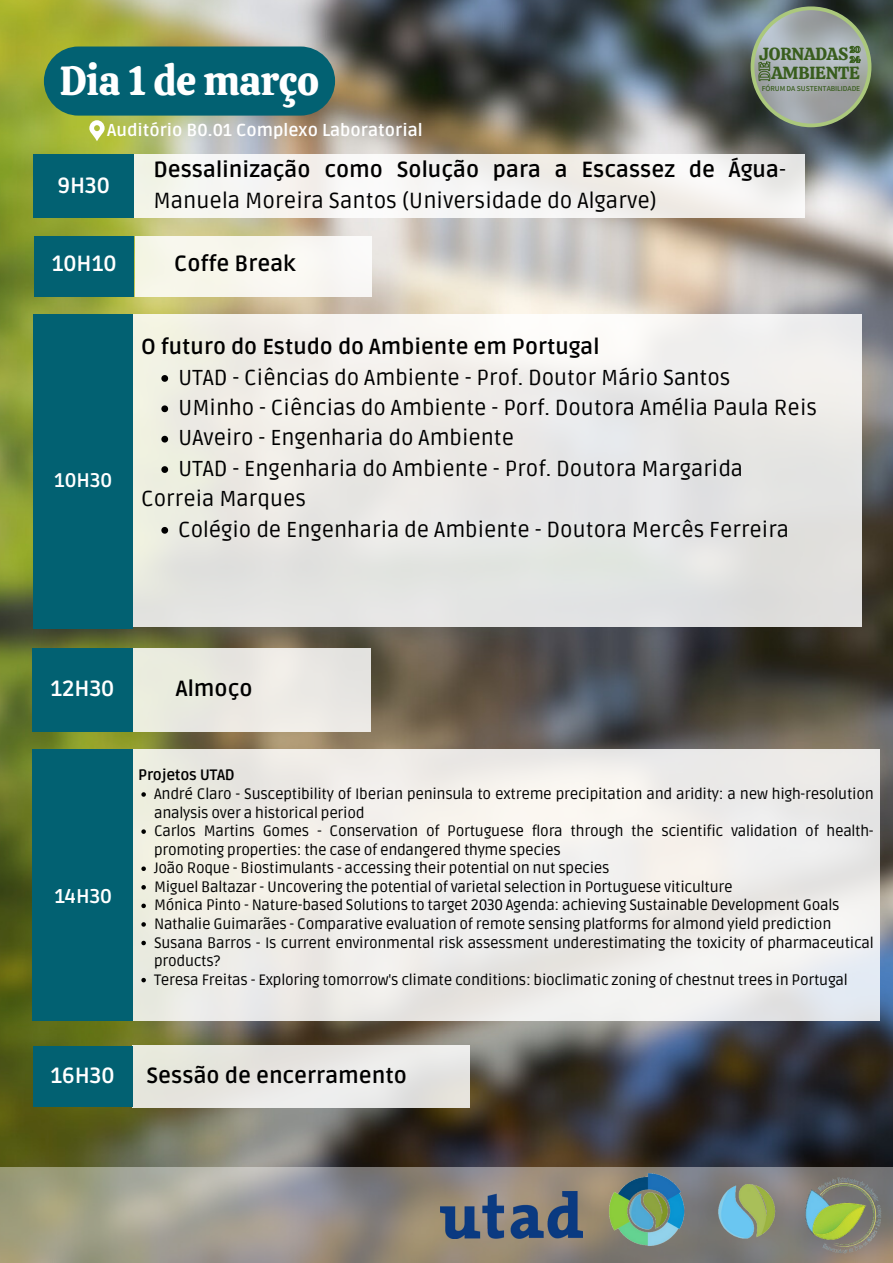
<style>
.page{position:relative;width:893px;height:1263px;background:#fff}
.page>*{position:absolute;margin:0;border:0;box-sizing:border-box;transform-origin:0 0}
.t1{font:40.42px "Calistoga";letter-spacing:-.01em;color:#fff}
.t2{font:700 21.98px "Ruda";color:#fff}
.t3{font:700 21.9px/30.4px "Ruda";color:#000}
.t4{font:21.67px "Ruda";color:#000}
.t5{font:700 21.67px "Ruda";color:#000}
.t6{font:700 19.88px "Ruda";color:#fff}
.t7{font:700 19.65px "Ruda";color:#fff}
.t8{font:17.48px "Calistoga";letter-spacing:-.01em;color:#385d1d}
.t9{font:700 17.25px "Ruda";color:#fff}
.t10{font:15.08px/18.6px "Ruda";letter-spacing:-.02em;color:#000}
.t11{font:700 15.08px "Ruda";letter-spacing:-.02em;color:#000}
.t12{font:500 6.75px "Source Han Sans JP";letter-spacing:-.01em;color:#385d1d}
.s1{font-weight:400}
</style>
<div class="page">
<img style="left:0;top:0;width:893px;height:1167px">
<svg style="left:750px;top:6px;width:121px;height:121px;background:#8f9993"></svg>
<div style="left:44px;top:47px;width:291px;height:69px;background:#026172;border-radius:35px"></div>
<div style="left:134px;top:155px;width:671px;height:63px;background:#f5f4f1"></div>
<div style="left:34px;top:155px;width:100px;height:63px;background:#026172"></div>
<div style="left:135px;top:236px;width:237px;height:60px;background:#f8f7ee"></div>
<div style="left:34px;top:236px;width:100px;height:60px;background:#026172"></div>
<div style="left:119px;top:314px;width:742px;height:313px;background:linear-gradient(to bottom,#f5f3ee,#dfe0de)"></div>
<div style="left:34px;top:314px;width:99px;height:315px;background:#026172"></div>
<div style="left:133px;top:648px;width:237px;height:83px;background:#eae9e1"></div>
<div style="left:32px;top:648px;width:100px;height:83px;background:#026172"></div>
<svg style="left:0;top:1167px;width:787px;height:96px;background:#999486"></svg>
<img style="left:787px;top:1151px;width:106px;height:112px">
<img style="left:708px;top:1170px;width:79px;height:79px">
<img style="left:605px;top:1170px;width:81px;height:79px">
<div style="left:123px;top:749px;width:757px;height:272px;background:#efeeea"></div>
<div style="left:33px;top:749px;width:99px;height:272px;background:#026172"></div>
<div style="left:132px;top:1045px;width:337px;height:62px;background:linear-gradient(to right,#e6e6dd,#e8e7e8)"></div>
<div style="left:33px;top:1046px;width:99px;height:60px;background:#026172"></div>
<img style="left:440px;top:1191px;width:143px;height:48px">
<svg style="left:89px;top:120px;width:15px;height:21px"></svg>
<svg style="left:141px;top:792px;width:5px;height:5px"></svg>
<svg style="left:141px;top:829px;width:5px;height:5px"></svg>
<svg style="left:141px;top:866px;width:5px;height:5px"></svg>
<svg style="left:141px;top:885px;width:5px;height:4px"></svg>
<svg style="left:141px;top:903px;width:5px;height:5px"></svg>
<svg style="left:141px;top:922px;width:5px;height:5px"></svg>
<svg style="left:141px;top:941px;width:5px;height:4px"></svg>
<svg style="left:141px;top:978px;width:5px;height:4px"></svg>
<svg style="left:161px;top:375px;width:7px;height:7px"></svg>
<svg style="left:161px;top:405px;width:7px;height:7px"></svg>
<svg style="left:161px;top:436px;width:7px;height:6px"></svg>
<svg style="left:161px;top:466px;width:7px;height:7px"></svg>
<svg style="left:161px;top:527px;width:7px;height:7px"></svg>
<p class="t1" style="left:60px;top:55px;width:261px">Dia 1 de março</p>
<p class="t9" style="left:107px;top:120px;width:317px">Auditório B0.01 Complexo Laboratorial</p>
<h1 class="t8" style="left:759px;top:43px;width:91px">JORNADAS</h1>
<p class="t8" style="left:771px;top:61px;width:90px">AMBIENTE</p>
<h6 class="t12" style="left:761px;top:83px;width:100px">FÓRUM DA SUSTENTABILIDADE</h6>
<p class="t2" style="left:58px;top:172px;width:54px">9H30</p>
<p class="t3" style="left:153px;top:155px;width:634px">Dessalinização como Solução para a Escassez de Água<span class="s1">-<br>Manuela Moreira Santos (Universidade do Algarve)</span></p>
<h2 class="t2" style="left:52px;top:251px;width:66px">10H10</h2>
<h6 class="t3" style="left:174px;top:249px;width:123px">Coffe Break</h6>
<p class="t7" style="left:54px;top:469px;width:59px">10H30</p>
<p class="t5" style="left:141px;top:334px;width:460px">O futuro do Estudo do Ambiente em Portugal</p>
<p class="t4" style="left:178px;top:365px;width:554px">UTAD - Ciências do Ambiente - Prof. Doutor Mário Santos</p>
<p class="t4" style="left:178px;top:395px;width:640px">UMinho - Ciências do Ambiente - Porf. Doutora Amélia Paula Reis</p>
<p class="t4" style="left:178px;top:425px;width:338px">UAveiro - Engenharia do Ambiente</p>
<p class="t4" style="left:178px;top:456px;width:567px">UTAD - Engenharia do Ambiente - Prof. Doutora Margarida</p>
<p class="t4" style="left:141px;top:486px;width:166px">Correia Marques</p>
<p class="t4" style="left:178px;top:516px;width:613px">Colégio de Engenharia de Ambiente - Doutora Mercês Ferreira</p>
<h2 class="t2" style="left:50px;top:676px;width:65px">12H30</h2>
<h4 class="t3" style="left:176px;top:674px;width:78px">Almoço</h4>
<h2 class="t6" style="left:54px;top:884px;width:59px">14H30</h2>
<p class="t11" style="left:138px;top:766px;width:98px">Projetos UTAD</p>
<p class="t10" style="left:154px;top:785px;width:721px">André Claro - Susceptibility of Iberian peninsula to extreme precipitation and aridity: a new high-resolution analysis over a historical period</p>
<p class="t10" style="left:154px;top:822px;width:721px">Carlos Martins Gomes - Conservation of Portuguese flora through the scientific validation of health&shy;promoting properties: the case of endangered thyme species</p>
<h4 class="t10" style="left:154px;top:859px;width:457px">João Roque - Biostimulants - accessing their potential on nut species</h4>
<p class="t10" style="left:154px;top:878px;width:580px">Miguel Baltazar - Uncovering the potential of varietal selection in Portuguese viticulture</p>
<h2 class="t10" style="left:154px;top:896px;width:687px">Mónica Pinto - Nature-based Solutions to target 2030 Agenda: achieving Sustainable Development Goals</h2>
<h3 class="t10" style="left:154px;top:915px;width:679px">Nathalie Guimarães - Comparative evaluation of remote sensing platforms for almond yield prediction</h3>
<h2 class="t10" style="left:154px;top:933px;width:721px">Susana Barros - Is current environmental risk assessment underestimating the toxicity of pharmaceutical products?</h2>
<p class="t10" style="left:154px;top:970px;width:695px">Teresa Freitas - Exploring tomorrow's climate conditions: bioclimatic zoning of chestnut trees in Portugal</p>
<p class="t2" style="left:50px;top:1062px;width:66px">16H30</p>
<h3 class="t3" style="left:146px;top:1061px;width:262px">Sessão de encerramento</h3>
</div>
